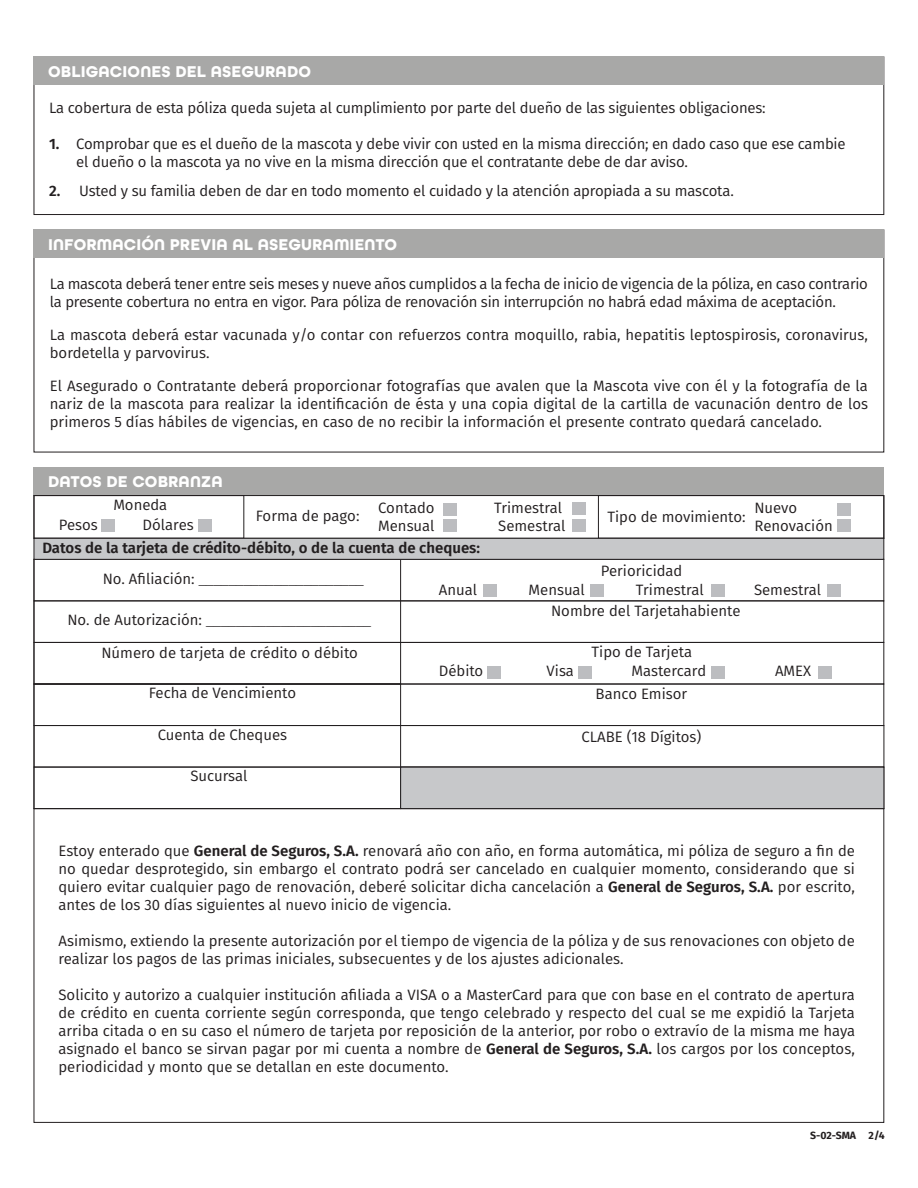
<style>
.page{position:relative;width:918px;height:1188px;background:#fff}
.page>*{position:absolute;margin:0;border:0;box-sizing:border-box;transform-origin:0 0}
.t1{font:700 16.5px "All Round Gothic";letter-spacing:.01em;color:#fff}
.t2{font:15px/18px "Fira Sans";letter-spacing:-.005em;color:#231f20}
.t3{font:900 15px "Arial";color:#231f20}
.t4{font:600 15px "Fira Sans";color:#231f20}
.t5{font:700 10.5px "Fira Sans";color:#231f20}
.s1{font-weight:600}
.s2{font-family:"Fira Sans";font-weight:400}
</style>
<div class="page">
<div style="left:34px;top:467px;width:850px;height:29px;background:#a8a8a7"></div>
<div style="left:34px;top:495px;width:850px;height:44px;border:1px solid #231f20"></div>
<div style="left:34px;top:495px;width:210px;height:44px;border:1px solid #231f20"></div>
<div style="left:598px;top:495px;width:286px;height:44px;border:1px solid #231f20"></div>
<div style="left:101px;top:519px;width:14px;height:12px;background:#bcbdc0"></div>
<div style="left:198px;top:519px;width:13px;height:12px;background:#bcbdc0"></div>
<div style="left:443px;top:503px;width:14px;height:13px;background:#bcbdc0"></div>
<div style="left:443px;top:520px;width:14px;height:12px;background:#bcbdc0"></div>
<div style="left:572px;top:502px;width:13px;height:13px;background:#bcbdc0"></div>
<div style="left:572px;top:520px;width:13px;height:12px;background:#bcbdc0"></div>
<div style="left:837px;top:503px;width:13px;height:12px;background:#bcbdc0"></div>
<div style="left:837px;top:519px;width:13px;height:13px;background:#bcbdc0"></div>
<div style="left:34px;top:559px;width:850px;height:42px;border:1px solid #231f20"></div>
<div style="left:34px;top:642px;width:850px;height:42px;border:1px solid #231f20"></div>
<div style="left:34px;top:684px;width:850px;height:42px;border:1px solid #231f20"></div>
<div style="left:34px;top:725px;width:850px;height:42px;border:1px solid #231f20"></div>
<div style="left:34px;top:767px;width:850px;height:42px;border:1px solid #231f20"></div>
<div style="left:34px;top:538px;width:850px;height:22px;background:#c7c8ca;border:1px solid #231f20"></div>
<div style="left:487px;top:666px;width:14px;height:12px;background:#bcbdc0"></div>
<div style="left:578px;top:666px;width:13px;height:12px;background:#bcbdc0"></div>
<div style="left:711px;top:666px;width:14px;height:12px;background:#bcbdc0"></div>
<div style="left:818px;top:666px;width:13px;height:12px;background:#bcbdc0"></div>
<div style="left:483px;top:584px;width:13px;height:13px;background:#bcbdc0"></div>
<div style="left:590px;top:584px;width:13px;height:13px;background:#bcbdc0"></div>
<div style="left:711px;top:584px;width:14px;height:13px;background:#bcbdc0"></div>
<div style="left:827px;top:584px;width:13px;height:13px;background:#bcbdc0"></div>
<div style="left:400px;top:767px;width:484px;height:42px;background:#c7c8ca;border:1px solid #231f20"></div>
<div style="left:34px;top:57px;width:850px;height:28px;background:#a8a8a7"></div>
<div style="left:34px;top:230px;width:850px;height:28px;background:#a8a8a7"></div>
<p class="t1" style="left:48px;top:61px;width:264px">OBLIGACIONES DEL ASEGURADO</p>
<p class="t2" style="left:49px;top:99px;width:718px">La cobertura de esta póliza queda sujeta al cumplimiento por parte del dueño de las siguientes obligaciones:</p>
<p class="t2" style="left:76px;top:135px;width:771px;text-indent:-27px"><span class="s1">1.</span> Comprobar que es el dueño de la mascota y debe vivir con usted en la misma dirección; en dado caso que ese cambie el dueño o la mascota ya no vive en la misma dirección que el contratante debe de dar aviso.</p>
<p class="t2" style="left:49px;top:181px;width:686px"><span class="s1">2.</span> Usted y su familia deben de dar en todo momento el cuidado y la atención apropiada a su mascota.</p>
<p class="t1" style="left:48px;top:234px;width:351px">INFORMACIÓN PREVIA AL ASEGURAMIENTO</p>
<p class="t2" style="left:50px;top:274px;width:820px">La mascota deberá tener entre seis meses y nueve años cumplidos a la fecha de inicio de vigencia de la póliza, en caso contrario la presente cobertura no entra en vigor. Para póliza de renovación sin interrupción no habrá edad máxima de aceptación.</p>
<p class="t2" style="left:50px;top:325px;width:820px">La mascota deberá estar vacunada y/o contar con refuerzos contra moquillo, rabia, hepatitis leptospirosis, coronavirus, bordetella y parvovirus.</p>
<p class="t2" style="left:50px;top:376px;width:820px;text-align:justify">El Asegurado o Contratante deberá proporcionar fotografías que avalen que la Mascota vive con él y la fotografía de la nariz de la mascota para realizar la identificación de ésta y una copia digital de la cartilla de vacunación dentro de los primeros 5 días hábiles de vigencias, en caso de no recibir la información el presente contrato quedará cancelado.</p>
<p class="t1" style="left:48px;top:472px;width:176px">DATOS DE COBRANZA</p>
<p class="t2" style="left:113px;top:496px;width:56px">Moneda</p>
<p class="t2" style="left:59px;top:515px;width:41px">Pesos</p>
<p class="t2" style="left:143px;top:515px;width:53px">Dólares</p>
<p class="t2" style="left:256px;top:506px;width:105px">Forma de pago:</p>
<p class="t2" style="left:378px;top:499px;width:58px">Contado</p>
<p class="t2" style="left:494px;top:499px;width:70px">Trimestral</p>
<p class="t2" style="left:378px;top:517px;width:58px">Mensual</p>
<p class="t2" style="left:498px;top:517px;width:69px">Semestral</p>
<p class="t4" style="left:42px;top:536px;width:439px">Datos de la tarjeta de crédito-débito, o de la cuenta de cheques:</p>
<p class="t2" style="left:607px;top:508px;width:140px">Tipo de movimiento:</p>
<p class="t2" style="left:754px;top:498px;width:80px">Nuevo<br>Renovación</p>
<p class="t3" style="left:103px;top:568px;width:263px"><span class="s2">No. Afiliación:</span> ______________________</p>
<p class="t3" style="left:67px;top:609px;width:305px"><span class="s2">No. de Autorización:</span> ______________________</p>
<p class="t2" style="left:101px;top:643px;width:258px">Número de tarjeta de crédito o débito</p>
<p class="t2" style="left:149px;top:684px;width:149px">Fecha de Vencimiento</p>
<p class="t2" style="left:158px;top:725px;width:131px">Cuenta de Cheques</p>
<p class="t2" style="left:190px;top:766px;width:59px">Sucursal</p>
<p class="t2" style="left:601px;top:562px;width:83px">Perioricidad</p>
<p class="t2" style="left:551px;top:601px;width:191px">Nombre del Tarjetahabiente</p>
<p class="t2" style="left:592px;top:643px;width:102px">Tipo de Tarjeta</p>
<p class="t2" style="left:596px;top:685px;width:93px">Banco Emisor</p>
<p class="t2" style="left:581px;top:728px;width:121px">CLABE (18 Dígitos)</p>
<p class="t2" style="left:439px;top:580px;width:40px">Anual</p>
<p class="t2" style="left:636px;top:580px;width:70px">Trimestral</p>
<p class="t2" style="left:754px;top:580px;width:69px">Semestral</p>
<p class="t2" style="left:529px;top:580px;width:58px">Mensual</p>
<p class="t2" style="left:439px;top:662px;width:46px">Débito</p>
<p class="t2" style="left:547px;top:662px;width:29px">Visa</p>
<p class="t2" style="left:631px;top:662px;width:76px">Mastercard</p>
<p class="t2" style="left:775px;top:662px;width:38px">AMEX</p>
<p class="t2" style="left:58px;top:842px;width:798px;text-align:justify">Estoy enterado que <span class="s1">General de Seguros, S.A.</span> renovará año con año, en forma automática, mi póliza de seguro a fin de no quedar desprotegido, sin embargo el contrato podrá ser cancelado en cualquier momento, considerando que si quiero evitar cualquier pago de renovación, deberé solicitar dicha cancelación a <span class="s1">General de Seguros, S.A.</span> por escrito, antes de los 30 días siguientes al nuevo inicio de vigencia.</p>
<p class="t2" style="left:58px;top:932px;width:798px">Asimismo, extiendo la presente autorización por el tiempo de vigencia de la póliza y de sus renovaciones con objeto de realizar los pagos de las primas iniciales, subsecuentes y de los ajustes adicionales.</p>
<p class="t2" style="left:58px;top:986px;width:798px;text-align:justify">Solicito y autorizo a cualquier institución afiliada a VISA o a MasterCard para que con base en el contrato de apertura de crédito en cuenta corriente según corresponda, que tengo celebrado y respecto del cual se me expidió la Tarjeta arriba citada o en su caso el número de tarjeta por reposición de la anterior, por robo o extravío de la misma me haya asignado el banco se sirvan pagar por mi cuenta a nombre de <span class="s1">General de Seguros, S.A.</span> los cargos por los conceptos, periodicidad y monto que se detallan en este documento.</p>
<p class="t5" style="left:810px;top:1126px;width:76px">S-02-SMA 2/4</p>
</div>
